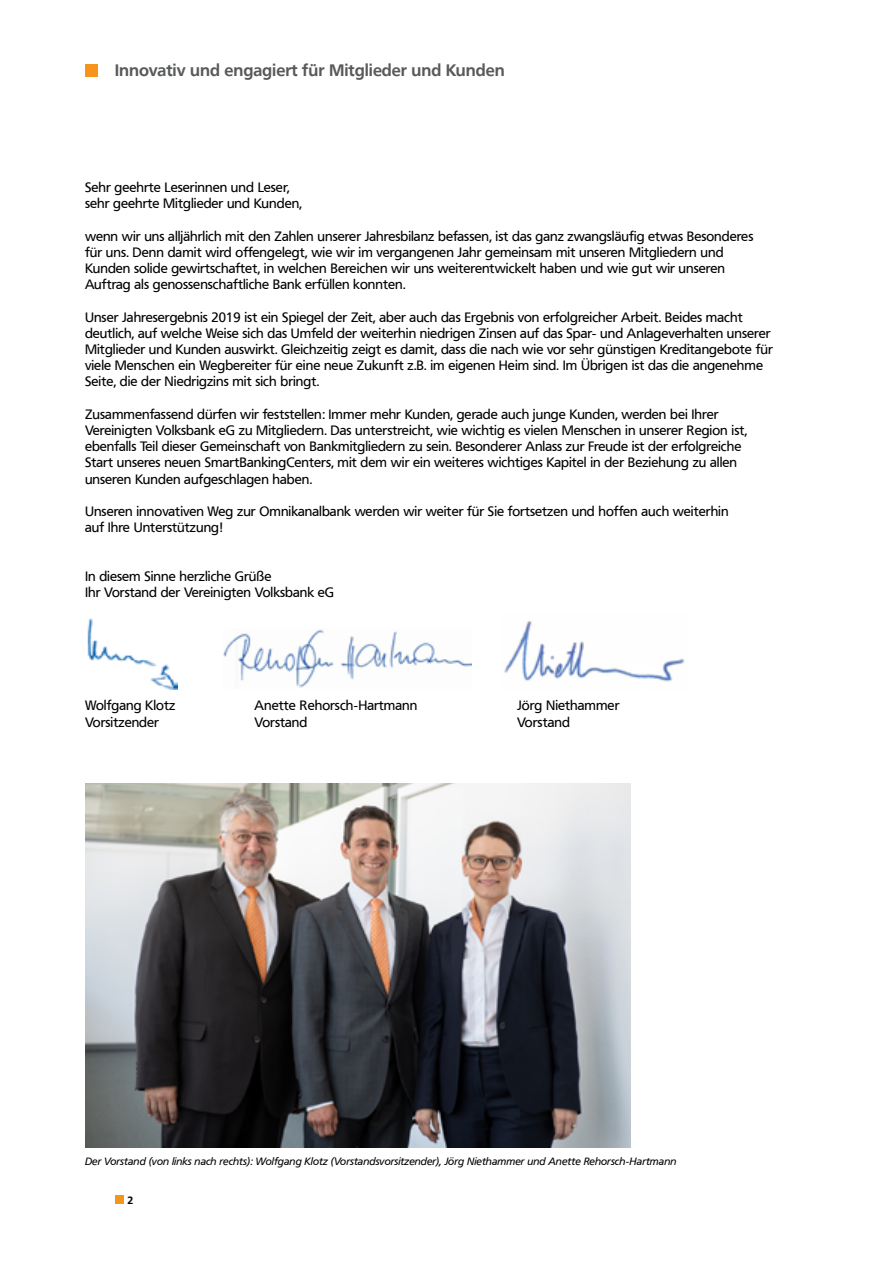
<style>
.page{position:relative;width:893px;height:1263px;background:#fff}
.page>*{position:absolute;margin:0;border:0;box-sizing:border-box;transform-origin:0 0}
.t1{font:700 16.5px "Frutiger BSK";color:#58595b}
.t2{font:13.5px/16.2px "Frutiger BSK";color:#000}
.t3{font:italic 10.5px "Frutiger BSK";color:#000}
.t4{font:700 10.5px "Frutiger BSK";color:#000}
</style>
<div class="page">
<div style="left:85px;top:64px;width:13px;height:13px;background:#f7941e"></div>
<div style="left:115px;top:1195px;width:8px;height:8px;background:#f7941e"></div>
<img style="left:223px;top:629px;width:248px;height:59px">
<img style="left:85px;top:784px;width:545px;height:363px">
<img style="left:87px;top:618px;width:90px;height:72px">
<img style="left:504px;top:621px;width:181px;height:61px">
<p class="t1" style="left:115px;top:61px;width:391px">Innovativ und engagiert für Mitglieder und Kunden</p>
<p class="t2" style="left:85px;top:179px;width:219px">Sehr geehrte Leserinnen und Leser, sehr geehrte Mitglieder und Kunden,</p>
<p class="t2" style="left:85px;top:228px;width:670px">wenn wir uns alljährlich mit den Zahlen unserer Jahresbilanz befassen, ist das ganz zwangsläufig etwas Besonderes für uns. Denn damit wird offengelegt, wie wir im vergangenen Jahr gemeinsam mit unseren Mitgliedern und Kunden solide gewirtschaftet, in welchen Bereichen wir uns weiterentwickelt haben und wie gut wir unseren Auftrag als genossenschaftliche Bank erfüllen konnten.</p>
<p class="t2" style="left:85px;top:309px;width:689px">Unser Jahresergebnis 2019 ist ein Spiegel der Zeit, aber auch das Ergebnis von erfolgreicher Arbeit. Beides macht deutlich, auf welche Weise sich das Umfeld der weiterhin niedrigen Zinsen auf das Spar- und Anlageverhalten unserer Mitglieder und Kunden auswirkt. Gleichzeitig zeigt es damit, dass die nach wie vor sehr günstigen Kreditangebote für viele Menschen ein Wegbereiter für eine neue Zukunft z.B. im eigenen Heim sind. Im Übrigen ist das die angenehme Seite, die der Niedrigzins mit sich bringt.</p>
<p class="t2" style="left:85px;top:406px;width:664px">Zusammenfassend dürfen wir feststellen: Immer mehr Kunden, gerade auch junge Kunden, werden bei Ihrer Vereinigten Volksbank eG zu Mitgliedern. Das unterstreicht, wie wichtig es vielen Menschen in unserer Region ist, ebenfalls Teil dieser Gemeinschaft von Bankmitgliedern zu sein. Besonderer Anlass zur Freude ist der erfolgreiche Start unseres neuen SmartBankingCenters, mit dem wir ein weiteres wichtiges Kapitel in der Beziehung zu allen unseren Kunden aufgeschlagen haben.</p>
<p class="t2" style="left:85px;top:503px;width:645px">Unseren innovativen Weg zur Omnikanalbank werden wir weiter für Sie fortsetzen und hoffen auch weiterhin auf Ihre Unterstützung!</p>
<p class="t2" style="left:85px;top:568px;width:251px">In diesem Sinne herzliche Grüße<br>Ihr Vorstand der Vereinigten Volksbank eG</p>
<p class="t2" style="left:85px;top:698px;width:92px">Wolfgang Klotz</p>
<p class="t2" style="left:255px;top:698px;width:164px">Anette Rehorsch-Hartmann</p>
<p class="t2" style="left:517px;top:698px;width:104px">Jörg Niethammer</p>
<p class="t2" style="left:85px;top:714px;width:75px">Vorsitzender</p>
<p class="t2" style="left:255px;top:714px;width:54px">Vorstand</p>
<p class="t2" style="left:517px;top:714px;width:54px">Vorstand</p>
<p class="t3" style="left:85px;top:1155px;width:593px">Der Vorstand (von links nach rechts): Wolfgang Klotz (Vorstandsvorsitzender), Jörg Niethammer und Anette Rehorsch-Hartmann</p>
<p class="t4" style="left:128px;top:1194px;width:7px">2</p>
</div>
